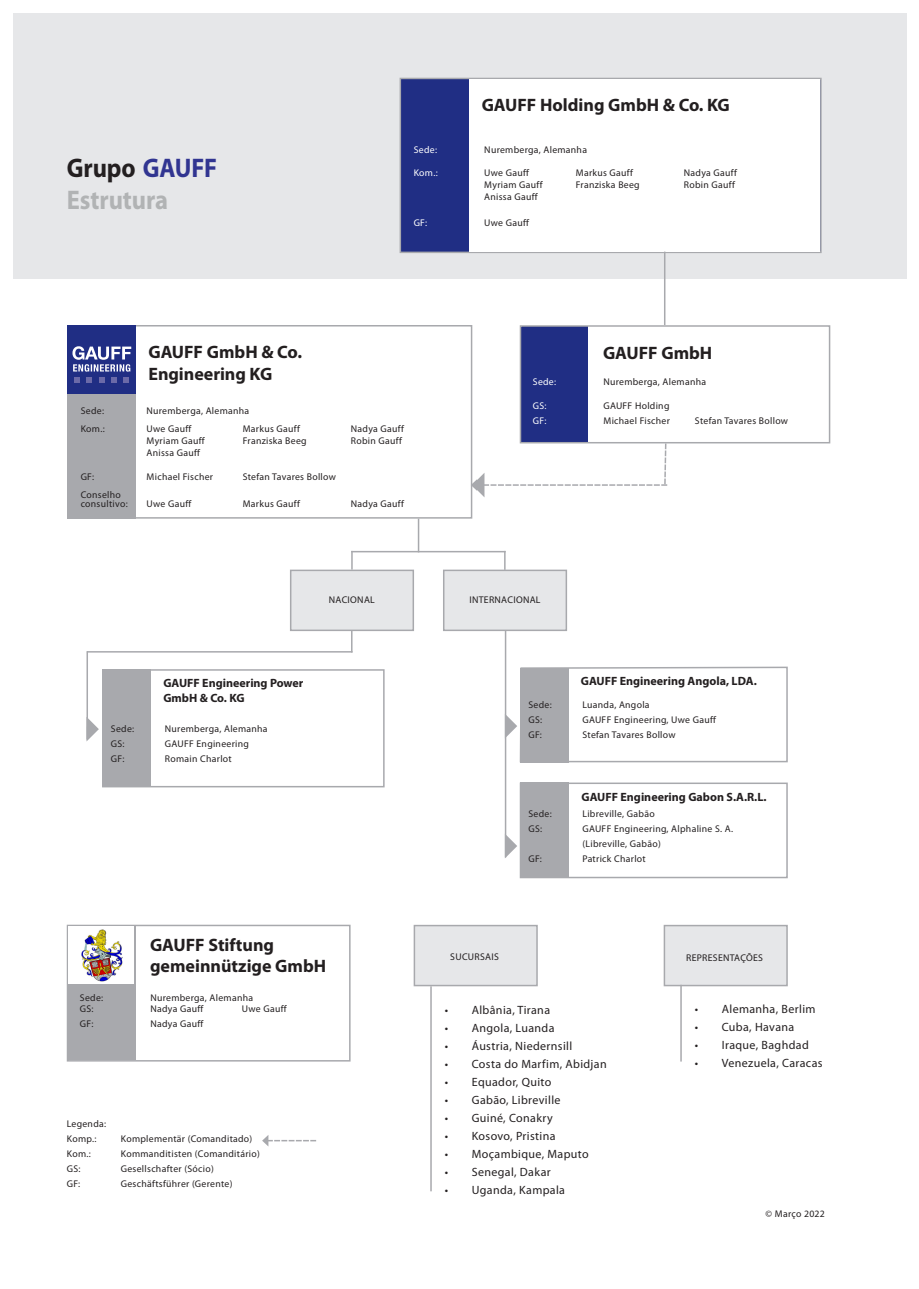
<style>
.page{position:relative;width:919px;height:1289px;background:#fff}
.page>*{position:absolute;margin:0;border:0;box-sizing:border-box;transform-origin:0 0}
.t1{font:700 27px "Myriad Pro";letter-spacing:-.005em;color:#231f20;scale:.91 1}
.t2{font:700 27px "Myriad Pro";letter-spacing:-.005em;color:#b1b3b4;scale:.91 1}
.t3{font:700 18px/21.6px "Myriad Pro";color:#231f20}
.t4{font:12px "Myriad Pro";letter-spacing:.03em;color:#231f20}
.t5{font:700 12px/14.4px "Myriad Pro";color:#231f20}
.t6{font:9.75px/9px "Myriad Pro";letter-spacing:.03em;color:#231f20}
.t7{font:9.75px "Myriad Pro";letter-spacing:.03em;color:#fff}
.s1{color:#313591}
</style>
<div class="page">
<div style="left:520px;top:326px;width:67px;height:116px;background:#202e84"></div>
<div style="left:13px;top:13px;width:893px;height:265px;background:#e6e7e9"></div>
<div style="left:290px;top:569px;width:124px;height:62px;background:#e6e7e9;border:2px solid #a8a9ad"></div>
<div style="left:443px;top:569px;width:124px;height:62px;background:#e6e7e9;border:2px solid #a8a9ad"></div>
<div style="left:68px;top:325px;width:404px;height:193px;background:#fff;border:2px solid #a8a9ad"></div>
<div style="left:68px;top:387px;width:68px;height:131px;background:#a8a9ad"></div>
<div style="left:519px;top:782px;width:268px;height:96px;border:2px solid #a8a9ad"></div>
<div style="left:519px;top:782px;width:49px;height:96px;background:#a8a9ad"></div>
<svg style="left:262px;top:1135px;width:53px;height:11px"></svg>
<svg style="left:504px;top:552px;width:1px;height:17px"></svg>
<hr style="left:351px;top:551px;width:154px;height:1px;background:#a8a9ad">
<hr style="left:418px;top:518px;width:1px;height:34px;background:#a8a9ad">
<svg style="left:351px;top:630px;width:1px;height:21px"></svg>
<hr style="left:87px;top:651px;width:265px;height:1px;background:#a8a9ad">
<hr style="left:86px;top:651px;width:2px;height:75px;background:#a8a9ad">
<hr style="left:505px;top:630px;width:1px;height:227px;background:#a8a9ad">
<svg style="left:506px;top:666px;width:282px;height:97px"></svg>
<svg style="left:505px;top:833px;width:12px;height:25px"></svg>
<svg style="left:351px;top:552px;width:1px;height:17px"></svg>
<div style="left:68px;top:325px;width:68px;height:68px;background:#202e84"></div>
<svg style="left:72px;top:346px;width:59px;height:36px"></svg>
<div style="left:67px;top:924px;width:283px;height:137px;border:2px solid #a8a9ad"></div>
<div style="left:67px;top:926px;width:68px;height:134px;background:#a8a9ad"></div>
<img style="left:69px;top:926px;width:64px;height:57px">
<div style="left:102px;top:669px;width:282px;height:118px;border:2px solid #a8a9ad"></div>
<div style="left:102px;top:669px;width:49px;height:117px;background:#a8a9ad"></div>
<svg style="left:86px;top:716px;width:13px;height:25px"></svg>
<div style="left:413px;top:924px;width:124px;height:62px;background:#e6e7e9;border:2px solid #a8a9ad"></div>
<hr style="left:430px;top:986px;width:2px;height:205px;background:#a8a9ad">
<div style="left:663px;top:924px;width:124px;height:62px;background:#e6e7e9;border:2px solid #a8a9ad"></div>
<hr style="left:680px;top:984px;width:1px;height:77px;background:#a8a9ad">
<div style="left:519px;top:325px;width:311px;height:118px;border:2px solid #a8a9ad"></div>
<svg style="left:471px;top:442px;width:196px;height:55px"></svg>
<div style="left:399px;top:78px;width:422px;height:175px;background:#202e84;border:2px solid #a8a9ad"></div>
<div style="left:469px;top:79px;width:351px;height:172px;background:#fff"></div>
<hr style="left:664px;top:251px;width:1px;height:74px;background:#a8a9ad">
<p class="t1" style="left:67px;top:150px;width:166px">Grupo <span class="s1">GAUFF</span></p>
<p class="t2" style="left:67px;top:182px;width:113px">Estrutura</p>
<p class="t3" style="left:481px;top:93px;width:250px">GAUFF Holding GmbH &amp; Co. KG</p>
<p class="t7" style="left:413px;top:144px;width:25px">Sede:</p>
<p class="t6" style="left:484px;top:145px;width:104px">Nuremberga, Alemanha</p>
<p class="t7" style="left:413px;top:167px;width:25px">Kom.:</p>
<p class="t6" style="left:484px;top:168px;width:46px">Uwe Gauff</p>
<p class="t6" style="left:575px;top:168px;width:59px">Markus Gauff</p>
<p class="t6" style="left:683px;top:168px;width:55px">Nadya Gauff</p>
<p class="t6" style="left:484px;top:180px;width:60px">Myriam Gauff</p>
<p class="t6" style="left:575px;top:180px;width:65px">Franziska Beeg</p>
<p class="t6" style="left:683px;top:180px;width:53px">Robin Gauff</p>
<p class="t6" style="left:484px;top:192px;width:55px">Anissa Gauff</p>
<p class="t7" style="left:413px;top:217px;width:15px">GF:</p>
<p class="t6" style="left:484px;top:218px;width:46px">Uwe Gauff</p>
<p class="t3" style="left:148px;top:341px;width:155px">GAUFF GmbH &amp; Co.</p>
<p class="t3" style="left:148px;top:362px;width:125px">Engineering KG</p>
<p class="t6" style="left:81px;top:406px;width:25px">Sede:</p>
<p class="t6" style="left:146px;top:406px;width:104px">Nuremberga, Alemanha</p>
<p class="t6" style="left:81px;top:424px;width:25px">Kom.:</p>
<p class="t6" style="left:146px;top:424px;width:46px">Uwe Gauff</p>
<p class="t6" style="left:243px;top:424px;width:59px">Markus Gauff</p>
<p class="t6" style="left:351px;top:424px;width:55px">Nadya Gauff</p>
<p class="t6" style="left:146px;top:435px;width:60px">Myriam Gauff</p>
<p class="t6" style="left:243px;top:435px;width:65px">Franziska Beeg</p>
<p class="t6" style="left:351px;top:435px;width:53px">Robin Gauff</p>
<p class="t6" style="left:146px;top:447px;width:55px">Anissa Gauff</p>
<p class="t6" style="left:81px;top:471px;width:15px">GF:</p>
<p class="t6" style="left:146px;top:471px;width:68px">Michael Fischer</p>
<p class="t6" style="left:243px;top:471px;width:95px">Stefan Tavares Bollow</p>
<p class="t6" style="left:81px;top:489px;width:49px">Conselho consultivo:</p>
<p class="t6" style="left:146px;top:498px;width:46px">Uwe Gauff</p>
<p class="t6" style="left:243px;top:498px;width:59px">Markus Gauff</p>
<p class="t6" style="left:351px;top:498px;width:55px">Nadya Gauff</p>
<p class="t3" style="left:603px;top:341px;width:111px">GAUFF GmbH</p>
<p class="t7" style="left:533px;top:376px;width:25px">Sede:</p>
<p class="t6" style="left:603px;top:377px;width:104px">Nuremberga, Alemanha</p>
<p class="t7" style="left:533px;top:399px;width:15px">GS:</p>
<p class="t6" style="left:603px;top:401px;width:68px">GAUFF Holding</p>
<p class="t7" style="left:533px;top:414px;width:15px">GF:</p>
<p class="t6" style="left:603px;top:416px;width:68px">Michael Fischer</p>
<p class="t6" style="left:695px;top:416px;width:95px">Stefan Tavares Bollow</p>
<p class="t6" style="left:329px;top:595px;width:47px">NACIONAL</p>
<p class="t6" style="left:469px;top:595px;width:73px">INTERNACIONAL</p>
<p class="t5" style="left:163px;top:675px;width:141px">GAUFF Engineering Power<br>GmbH &amp; Co. KG</p>
<p class="t6" style="left:111px;top:724px;width:25px">Sede:</p>
<p class="t6" style="left:165px;top:724px;width:104px">Nuremberga, Alemanha</p>
<p class="t6" style="left:111px;top:739px;width:15px">GS:</p>
<p class="t6" style="left:165px;top:739px;width:85px">GAUFF Engineering</p>
<p class="t6" style="left:111px;top:754px;width:15px">GF:</p>
<p class="t6" style="left:165px;top:754px;width:68px">Romain Charlot</p>
<p class="t5" style="left:581px;top:673px;width:177px">GAUFF Engineering Angola, LDA.</p>
<p class="t6" style="left:528px;top:699px;width:25px">Sede:</p>
<p class="t6" style="left:582px;top:699px;width:69px">Luanda, Angola</p>
<p class="t6" style="left:528px;top:714px;width:15px">GS:</p>
<p class="t6" style="left:582px;top:714px;width:135px">GAUFF Engineering, Uwe Gauff</p>
<p class="t6" style="left:528px;top:729px;width:15px">GF:</p>
<p class="t6" style="left:582px;top:729px;width:95px">Stefan Tavares Bollow</p>
<p class="t5" style="left:581px;top:789px;width:186px">GAUFF Engineering Gabon S.A.R.L.</p>
<p class="t6" style="left:528px;top:809px;width:25px">Sede:</p>
<p class="t6" style="left:582px;top:809px;width:74px">Libreville, Gabão</p>
<p class="t6" style="left:528px;top:824px;width:15px">GS:</p>
<p class="t6" style="left:582px;top:824px;width:152px">GAUFF Engineering, Alphaline S. A.</p>
<p class="t6" style="left:582px;top:839px;width:80px">(Libreville, Gabão)</p>
<p class="t6" style="left:528px;top:854px;width:15px">GF:</p>
<p class="t6" style="left:582px;top:854px;width:65px">Patrick Charlot</p>
<p class="t3" style="left:150px;top:933px;width:178px">GAUFF Stiftung gemeinnützige GmbH</p>
<p class="t6" style="left:80px;top:992px;width:25px">Sede:</p>
<p class="t6" style="left:150px;top:992px;width:104px">Nuremberga, Alemanha</p>
<p class="t6" style="left:80px;top:1004px;width:15px">GS:</p>
<p class="t6" style="left:150px;top:1004px;width:55px">Nadya Gauff</p>
<p class="t6" style="left:242px;top:1004px;width:46px">Uwe Gauff</p>
<p class="t6" style="left:80px;top:1019px;width:15px">GF:</p>
<p class="t6" style="left:150px;top:1019px;width:55px">Nadya Gauff</p>
<p class="t6" style="left:67px;top:1119px;width:41px">Legenda:</p>
<p class="t6" style="left:67px;top:1134px;width:31px">Komp.:</p>
<p class="t6" style="left:121px;top:1134px;width:133px">Komplementär (Comanditado)</p>
<p class="t6" style="left:67px;top:1149px;width:25px">Kom.:</p>
<p class="t6" style="left:121px;top:1149px;width:140px">Kommanditisten (Comanditário)</p>
<p class="t6" style="left:67px;top:1164px;width:15px">GS:</p>
<p class="t6" style="left:121px;top:1164px;width:95px">Gesellschafter (Sócio)</p>
<p class="t6" style="left:67px;top:1179px;width:15px">GF:</p>
<p class="t6" style="left:121px;top:1179px;width:113px">Geschäftsführer (Gerente)</p>
<p class="t6" style="left:450px;top:952px;width:50px">SUCURSAIS</p>
<p class="t4" style="left:444px;top:1002px;width:107px">• Albânia, Tirana</p>
<p class="t4" style="left:444px;top:1020px;width:111px">• Angola, Luanda</p>
<p class="t4" style="left:444px;top:1038px;width:129px">• Áustria, Niedernsill</p>
<p class="t4" style="left:444px;top:1056px;width:163px">• Costa do Marfim, Abidjan</p>
<p class="t4" style="left:444px;top:1074px;width:108px">• Equador, Quito</p>
<p class="t4" style="left:444px;top:1092px;width:117px">• Gabão, Libreville</p>
<p class="t4" style="left:444px;top:1110px;width:109px">• Guiné, Conakry</p>
<p class="t4" style="left:444px;top:1128px;width:112px">• Kosovo, Pristina</p>
<p class="t4" style="left:444px;top:1146px;width:145px">• Moçambique, Maputo</p>
<p class="t4" style="left:444px;top:1164px;width:107px">• Senegal, Dakar</p>
<p class="t4" style="left:444px;top:1182px;width:122px">• Uganda, Kampala</p>
<p class="t6" style="left:686px;top:952px;width:78px">REPRESENTAÇÕES</p>
<p class="t4" style="left:694px;top:1001px;width:122px">• Alemanha, Berlim</p>
<p class="t4" style="left:694px;top:1019px;width:101px">• Cuba, Havana</p>
<p class="t4" style="left:694px;top:1037px;width:115px">• Iraque, Baghdad</p>
<p class="t4" style="left:694px;top:1055px;width:129px">• Venezuela, Caracas</p>
<p class="t6" style="left:765px;top:1208px;width:61px">© Março 2022</p>
</div>
